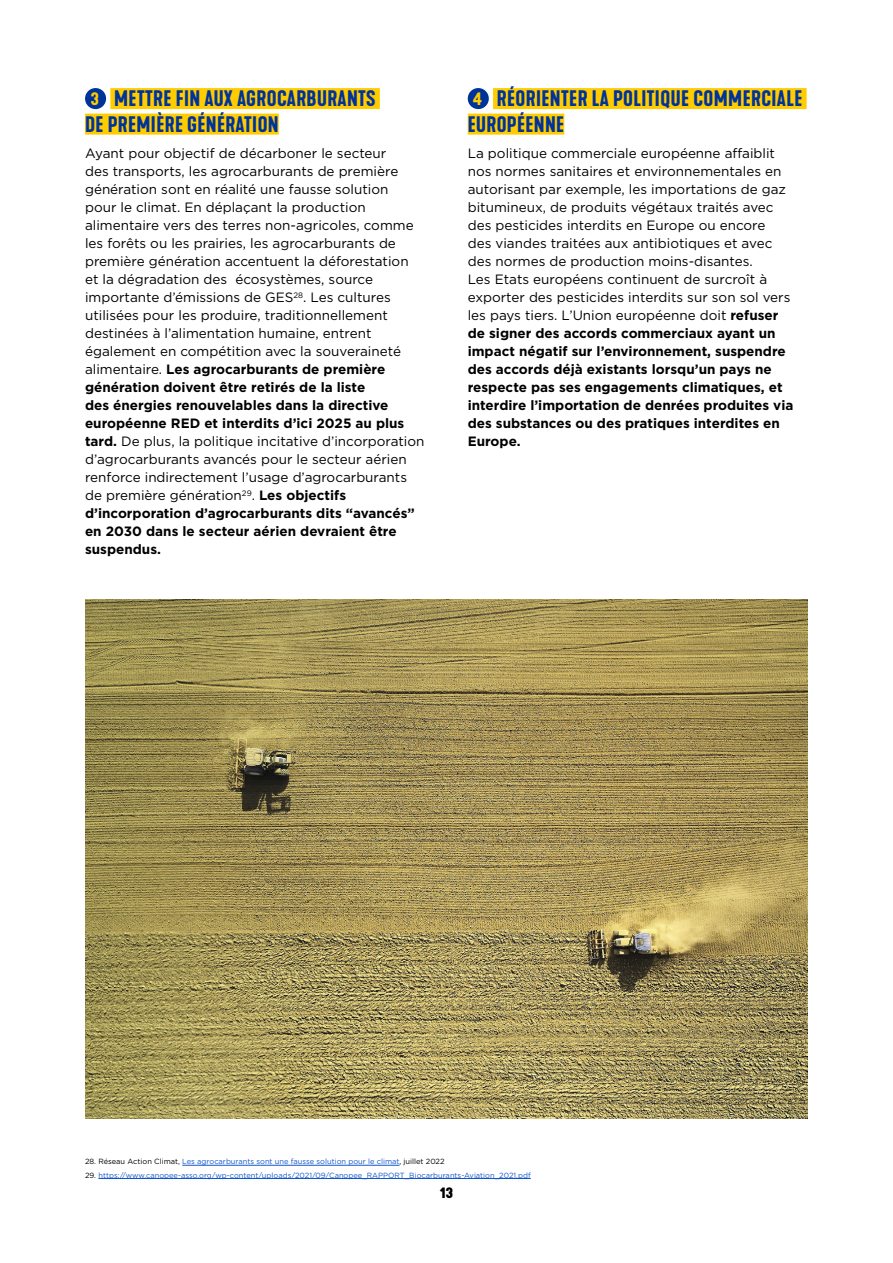
<style>
.page{position:relative;width:893px;height:1263px;background:#fff}
.page>*{position:absolute;margin:0;border:0;box-sizing:border-box;transform-origin:0 0}
.t1{font:600 21px/25.5px "Kapra Neue";letter-spacing:.02em;color:#039}
.t2{font:700 15px "Kapra Neue";color:#000}
.t3{font:13.5px/18px "Gotham";color:#000}
.t4{font:7.5px "Gotham";color:#15c}
.s1{font-size:18px;color:#fc0}
.s2{font-weight:700}
.s3{color:#000}
</style>
<div class="page">
<div style="left:110px;top:88px;width:270px;height:21px;background:#fc0"></div>
<div style="left:85px;top:114px;width:194px;height:21px;background:#fc0"></div>
<div style="left:85px;top:88px;width:21px;height:21px;background:#039;border-radius:50%"></div>
<div style="left:493px;top:88px;width:314px;height:21px;background:#fc0"></div>
<div style="left:468px;top:114px;width:96px;height:21px;background:#fc0"></div>
<div style="left:468px;top:88px;width:21px;height:21px;background:#039;border-radius:50%"></div>
<hr style="left:182px;top:1165px;width:217px;height:1px;background:#15c">
<hr style="left:98px;top:1178px;width:433px;height:1px;background:#15c">
<img style="left:85px;top:600px;width:723px;height:518px">
<h1 class="t1" style="left:85px;top:86px;width:292px"><span class="s1">3</span> METTRE FIN AUX AGROCARBURANTS<br>DE PREMIÈRE GÉNÉRATION</h1>
<p class="t3" style="left:85px;top:144px;width:341px">Ayant pour objectif de décarboner le secteur<br>des transports, les agrocarburants de première génération sont en réalité une fausse solution<br>pour le climat. En déplaçant la production alimentaire vers des terres non-agricoles, comme les forêts ou les prairies, les agrocarburants de première génération accentuent la déforestation et la dégradation des écosystèmes, source importante d’émissions de GES<sup>28</sup>. Les cultures utilisées pour les produire, traditionnellement destinées à l’alimentation humaine, entrent également en compétition avec la souveraineté alimentaire. <span class="s2">Les agrocarburants de première génération doivent être retirés de la liste<br>des énergies renouvelables dans la directive européenne RED et interdits d’ici 2025 au plus tard.</span> De plus, la politique incitative d’incorporation d’agrocarburants avancés pour le secteur aérien renforce indirectement l’usage d’agrocarburants de première génération<sup>29</sup>. <span class="s2">Les objectifs d’incorporation d’agrocarburants dits “avancés” en 2030 dans le secteur aérien devraient être suspendus.</span></p>
<h1 class="t1" style="left:468px;top:86px;width:336px"><span class="s1">4</span> RÉORIENTER LA POLITIQUE COMMERCIALE<br>EUROPÉENNE</h1>
<p class="t3" style="left:468px;top:144px;width:327px">La politique commerciale européenne affaiblit nos normes sanitaires et environnementales en autorisant par exemple, les importations de gaz bitumineux, de produits végétaux traités avec des pesticides interdits en Europe ou encore<br>des viandes traitées aux antibiotiques et avec des normes de production moins-disantes.<br>Les Etats européens continuent de surcroît à exporter des pesticides interdits sur son sol vers les pays tiers. L’Union européenne doit <span class="s2">refuser de signer des accords commerciaux ayant un impact négatif sur l’environnement, suspendre des accords déjà existants lorsqu’un pays ne respecte pas ses engagements climatiques, et interdire l’importation de denrées produites via des substances ou des pratiques interdites en Europe.</span></p>
<p class="t4" style="left:85px;top:1157px;width:361px"><span class="s3">28. Réseau Action Climat,</span> Les agrocarburants sont une fausse solution pour le climat<span class="s3">, juillet 2022</span></p>
<p class="t4" style="left:85px;top:1170px;width:447px"><span class="s3">29.</span> https://www.canopee-asso.org/wp-content/uploads/2021/09/Canopee_RAPPORT_Biocarburants-Aviation_2021.pdf</p>
<p class="t2" style="left:440px;top:1183px;width:15px">13</p>
</div>
